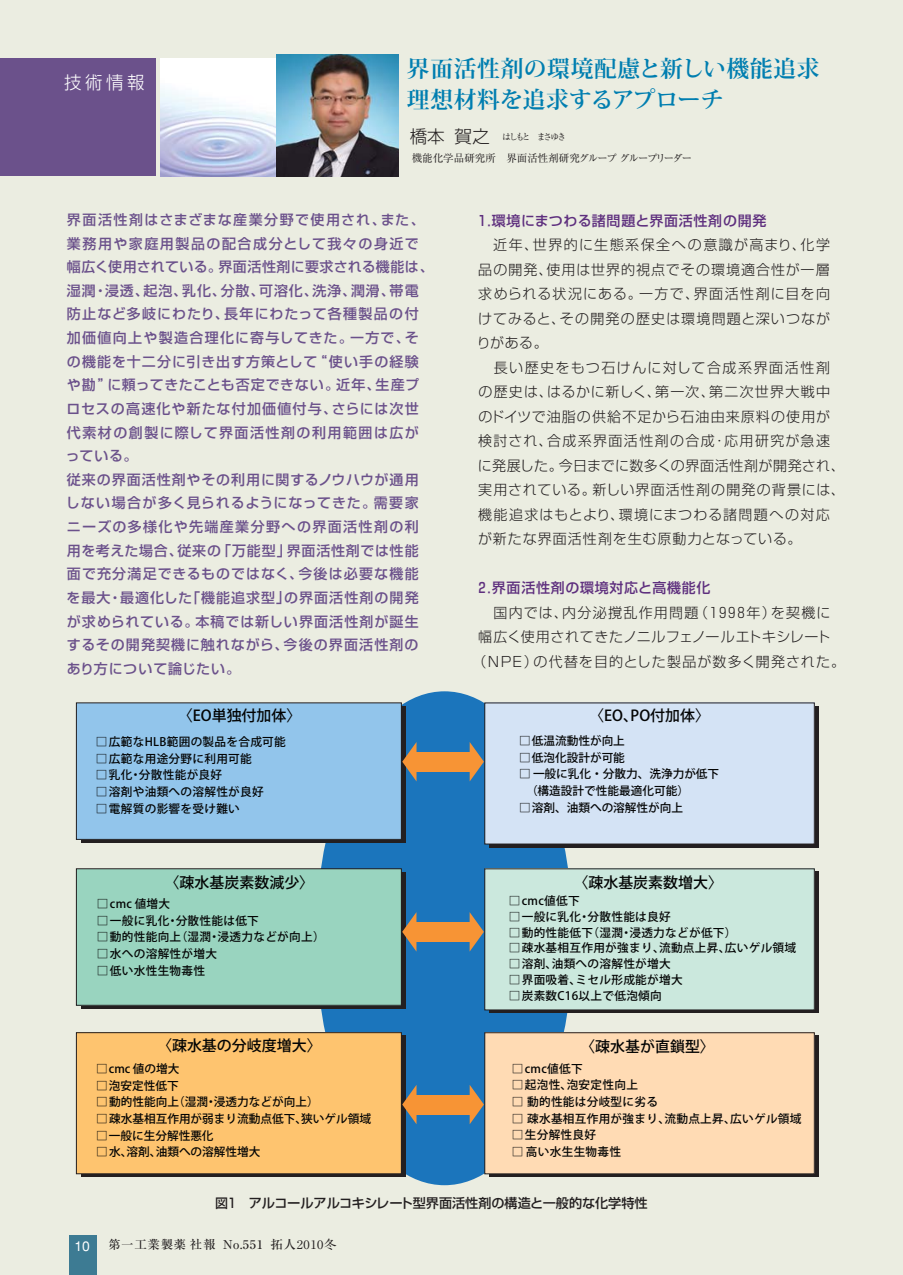
<style>
.page{position:relative;width:903px;height:1275px;background:#ebede1}
.page>*{position:absolute;margin:0;border:0;box-sizing:border-box;transform-origin:0 0}
.t1{font:700 22.75px/31.5px "Koz Min";letter-spacing:.02em;color:#007eb0}
.t2{font:300 17.5px "Shin Go";color:#fff}
.t3{font:500 15.05px "Koz Go Std";color:#030404}
.t4{font:500 14px/23.6px "Shin Go";letter-spacing:.075em;color:#6b518b}
.t5{font:300 14px/24.5px "Shin Go";letter-spacing:.075em;color:#231f20}
.t6{font:300 14px "Shin Go";letter-spacing:.035em;color:#231f20}
.t7{font:500 14px "Shin Go";letter-spacing:.05em;color:#5e2f7e}
.t8{font:500 13.65px "Gothic BBB";color:#fff}
.t9{font:500 13.12px "Shin Go";color:#231f20}
.t10{font:500 12.25px "Ryumin";letter-spacing:.05em;color:#231f20}
.t11{font:500 11.72px "Koz Go Std";letter-spacing:.025em;color:#030404}
.t12{font:500 11.72px/16.6px "Koz Go Std";color:#030404}
.t13{font:10.5px "Ryumin";color:#231f20}
.t14{font:8.75px "Ryumin";letter-spacing:-.215em;color:#231f20}
.s1{font-family:"Shin Go";font-weight:300;font-size:17.5px}
.s2{font-weight:500;color:#5e2f7e}
.s3{font-weight:400}
</style>
<div class="page">
<div style="left:316px;top:691px;width:257px;height:494px;background:#1b75bc;border-radius:50%"></div>
<img style="left:160px;top:58px;width:117px;height:118px">
<div style="left:0;top:58px;width:155px;height:118px;background:#6b518b"></div>
<img style="left:277px;top:55px;width:121px;height:121px">
<div style="left:69px;top:1236px;width:28px;height:39px;background:#3d7b93"></div>
<div style="left:81px;top:872px;width:325px;height:136px;background:#231f20"></div>
<div style="left:489px;top:872px;width:330px;height:141px;background:#231f20"></div>
<div style="left:81px;top:1036px;width:325px;height:141px;background:#231f20"></div>
<div style="left:489px;top:1036px;width:330px;height:141px;background:#231f20"></div>
<div style="left:76px;top:869px;width:325px;height:136px;background:#99d4bf"></div>
<div style="left:76px;top:868px;width:326px;height:138px;border:1px solid #231f20"></div>
<div style="left:485px;top:869px;width:329px;height:141px;background:#cbe8dd"></div>
<div style="left:484px;top:868px;width:331px;height:142px;border:1px solid #231f20"></div>
<div style="left:81px;top:706px;width:325px;height:136px;background:#231f20"></div>
<div style="left:489px;top:706px;width:330px;height:141px;background:#231f20"></div>
<div style="left:76px;top:703px;width:325px;height:136px;background:#92c5eb"></div>
<div style="left:76px;top:702px;width:326px;height:138px;border:1px solid #231f20"></div>
<div style="left:485px;top:703px;width:329px;height:141px;background:#d4e3f5"></div>
<div style="left:484px;top:702px;width:331px;height:142px;border:1px solid #231f20"></div>
<div style="left:76px;top:1033px;width:325px;height:141px;background:#fec46f"></div>
<div style="left:76px;top:1032px;width:326px;height:142px;border:1px solid #231f20"></div>
<div style="left:485px;top:1033px;width:329px;height:141px;background:#ffdbb4"></div>
<div style="left:484px;top:1032px;width:331px;height:142px;border:1px solid #231f20"></div>
<div style="left:413px;top:752px;width:63px;height:20px;background:#f79435"></div>
<svg style="left:402px;top:743px;width:14px;height:38px"></svg>
<svg style="left:470px;top:742px;width:14px;height:39px"></svg>
<div style="left:413px;top:922px;width:63px;height:20px;background:#f79435"></div>
<svg style="left:402px;top:913px;width:14px;height:38px"></svg>
<svg style="left:470px;top:913px;width:14px;height:38px"></svg>
<div style="left:413px;top:1095px;width:63px;height:20px;background:#f79435"></div>
<svg style="left:402px;top:1085px;width:14px;height:39px"></svg>
<svg style="left:470px;top:1085px;width:14px;height:39px"></svg>
<p class="t2" style="left:64px;top:76px;width:82px">技術情報</p>
<p class="t1" style="left:407px;top:52px;width:414px">界面活性剤の環境配慮と新しい機能追求理想材料を追求するアプローチ</p>
<p class="t14" style="left:410px;top:134px;width:165px"><span class="s1">橋本　賀之</span> はしもと　まさゆき　</p>
<p class="t13" style="left:412px;top:155px;width:292px">機能化学品研究所　界面活性剤研究グループ　グループリーダー　</p>
<p class="t4" style="left:66px;top:209px;width:369px">界面活性剤はさまざまな産業分野で使用され、また、業務用や家庭用製品の配合成分として我々の身近で幅広く使用されている。界面活性剤に要求される機能は、湿潤・浸透、起泡、乳化、分散、可溶化、洗浄、潤滑、帯電防止など多岐にわたり、長年にわたって各種製品の付加価値向上や製造合理化に寄与してきた。一方で、その機能を十二分に引き出す方策として“使い手の経験や勘”に頼ってきたことも否定できない。近年、生産プロセスの高速化や新たな付加価値付与、さらには次世代素材の創製に際して界面活性剤の利用範囲は広がっている。<br>従来の界面活性剤やその利用に関するノウハウが通用しない場合が多く見られるようになってきた。需要家ニーズの多様化や先端産業分野への界面活性剤の利用を考えた場合、従来の「万能型」界面活性剤では性能面で充分満足できるものではなく、今後は必要な機能を最大・最適化した｢機能追求型｣の界面活性剤の開発が求められている。本稿では新しい界面活性剤が誕生するその開発契機に触れながら、今後の界面活性剤のあり方について論じたい。</p>
<p class="t5" style="left:475px;top:210px;width:371px"><span class="s2">１．環境にまつわる諸問題と界面活性剤の開発<br></span>　近年、世界的に生態系保全への意識が高まり、化学<br>品の開発、使用は世界的視点でその環境適合性が一層<br>求められる状況にある。一方で、界面活性剤に目を向<br>けてみると、その開発の歴史は環境問題と深いつながりがある。<br>　長い歴史をもつ石けんに対して合成系界面活性剤<br>の歴史は、はるかに新しく、第一次、第二次世界大戦中<br>のドイツで油脂の供給不足から石油由来原料の使用が<br>検討され、合成系界面活性剤の合成・応用研究が急速<br>に発展した。今日までに数多くの界面活性剤が開発され、実用されている。新しい界面活性剤の開発の背景には、機能追求はもとより、環境にまつわる諸問題への対応<br>が新たな界面活性剤を生む原動力となっている。</p>
<p class="t7" style="left:475px;top:583px;width:237px">２．界面活性剤の環境対応と高機能化</p>
<p class="t5" style="left:478px;top:602px;width:354px">　国内では、内分泌撹乱作用問題（１９９８年）を契機に</p>
<p class="t6" style="left:478px;top:632px;width:354px">幅広く使用されてきたノニルフェノールエトキシレート</p>
<p class="t5" style="left:472px;top:651px;width:374px">（NPE）の代替を目的とした製品が数多く開発された。</p>
<p class="t3" style="left:178px;top:708px;width:125px">〈EO単独付加体〉</p>
<p class="t11" style="left:96px;top:736px;width:191px">□広範なHLB範囲の製品を合成可能</p>
<p class="t11" style="left:96px;top:752px;width:157px">□広範な用途分野に利用可能</p>
<p class="t11" style="left:96px;top:769px;width:128px">□乳化・分散性能が良好</p>
<p class="t11" style="left:96px;top:786px;width:169px">□溶剤や油類への溶解性が良好</p>
<p class="t11" style="left:96px;top:802px;width:146px">□電解質の影響を受け難い</p>
<p class="t3" style="left:165px;top:874px;width:151px">〈疎水基炭素数減少〉</p>
<p class="t11" style="left:97px;top:898px;width:75px">□cmc 値増大</p>
<p class="t11" style="left:97px;top:914px;width:164px">□一般に乳化・分散性能は低下</p>
<p class="t11" style="left:97px;top:931px;width:229px">□動的性能向上（湿潤・浸透力などが向上）</p>
<p class="t11" style="left:97px;top:948px;width:122px">□水への溶解性が増大</p>
<p class="t11" style="left:97px;top:964px;width:110px">□低い水性生物毒性</p>
<p class="t3" style="left:589px;top:707px;width:122px">〈EO、PO付加体〉</p>
<p class="t12" style="left:519px;top:732px;width:107px">□低温流動性が向上</p>
<p class="t12" style="left:519px;top:749px;width:107px">□低泡化設計が可能</p>
<p class="t12" style="left:526px;top:765px;width:195px;text-indent:-7px">□ 一般に乳化・分散力、洗浄力が低下（構造設計で性能最適化可能）</p>
<p class="t12" style="left:519px;top:799px;width:166px">□溶剤、油類への溶解性が向上</p>
<p class="t3" style="left:573px;top:875px;width:151px">〈疎水基炭素数増大〉</p>
<p class="t11" style="left:509px;top:895px;width:72px">□cmc値低下</p>
<p class="t11" style="left:509px;top:911px;width:163px">□一般に乳化・分散性能は良好</p>
<p class="t11" style="left:509px;top:926px;width:229px">□動的性能低下（湿潤・浸透力などが低下）</p>
<p class="t11" style="left:509px;top:942px;width:289px">□疎水基相互作用が強まり、流動点上昇、広いゲル領域</p>
<p class="t11" style="left:509px;top:958px;width:163px">□溶剤、油類への溶解性が増大</p>
<p class="t11" style="left:509px;top:974px;width:175px">□界面吸着、ミセル形成能が増大</p>
<p class="t11" style="left:509px;top:989px;width:154px">□炭素数C16以上で低泡傾向</p>
<p class="t8" style="left:74px;top:1240px;width:17px">10</p>
<p class="t3" style="left:157px;top:1037px;width:166px">〈疎水基の分岐度増大〉</p>
<p class="t11" style="left:96px;top:1063px;width:85px">□cmc 値の増大</p>
<p class="t11" style="left:96px;top:1079px;width:84px">□泡安定性低下</p>
<p class="t12" style="left:96px;top:1093px;width:224px">□動的性能向上（湿潤・浸透力などが向上）</p>
<p class="t12" style="left:96px;top:1110px;width:276px">□疎水基相互作用が弱まり流動点低下、狭いゲル領域</p>
<p class="t12" style="left:96px;top:1127px;width:119px">□一般に生分解性悪化</p>
<p class="t12" style="left:96px;top:1143px;width:166px">□水、溶剤、油類への溶解性増大</p>
<p class="t3" style="left:580px;top:1039px;width:136px">〈疎水基が直鎖型〉</p>
<p class="t11" style="left:512px;top:1062px;width:73px">□cmc値低下</p>
<p class="t11" style="left:512px;top:1079px;width:128px">□起泡性、泡安定性向上</p>
<p class="t11" style="left:512px;top:1095px;width:148px">□ 動的性能は分岐型に劣る</p>
<p class="t11" style="left:512px;top:1112px;width:291px">□ 疎水基相互作用が強まり、流動点上昇、広いゲル領域</p>
<p class="t11" style="left:512px;top:1129px;width:86px">□生分解性良好</p>
<p class="t11" style="left:512px;top:1145px;width:111px">□ 高い水生生物毒性</p>
<p class="t9" style="left:215px;top:1198px;width:434px">図１　アルコールアルコキシレート型界面活性剤の構造と一般的な化学特性</p>
<p class="t10" style="left:108px;top:1240px;width:230px">第一工業製薬社報　No.551　拓人<span class="s3">2010冬</span></p>
</div>
